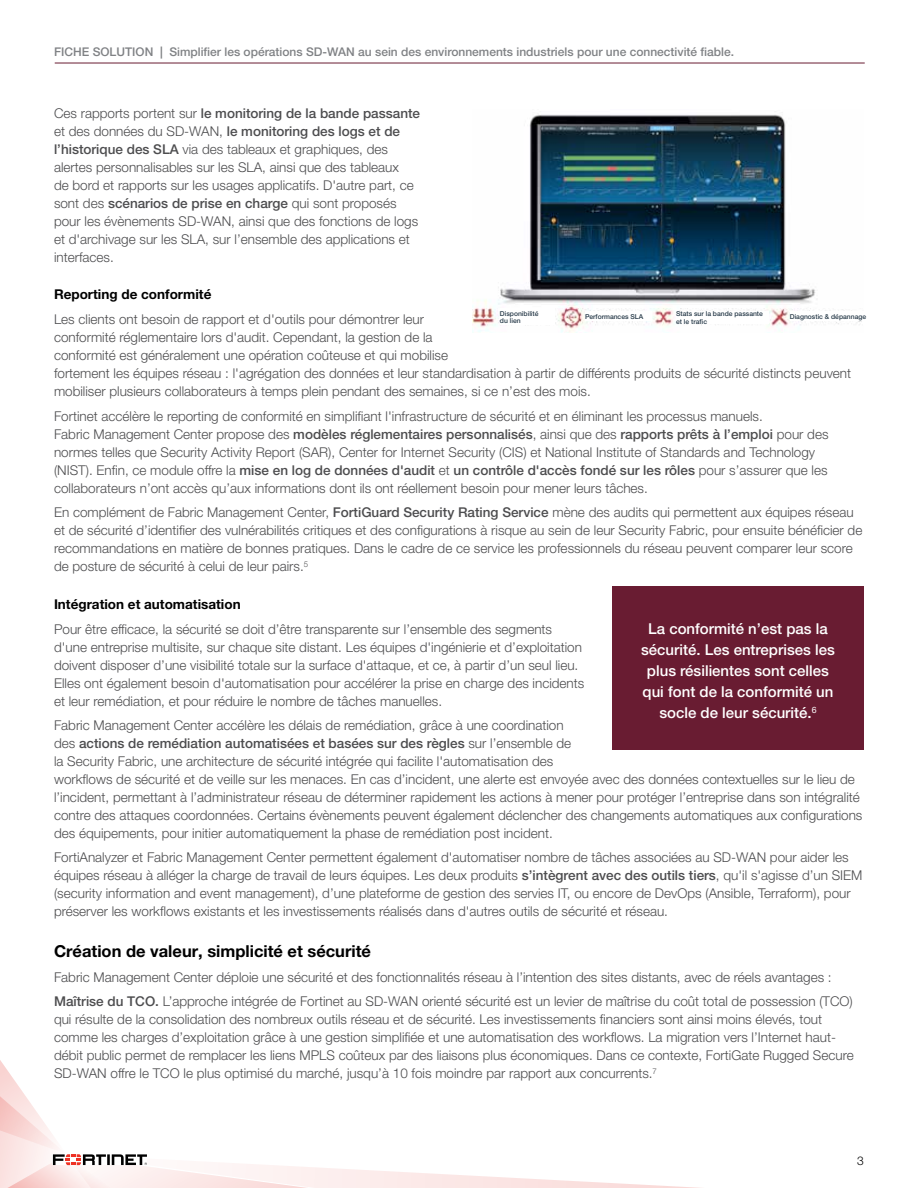
<style>
.page{position:relative;width:918px;height:1188px;background:#fff}
.page>*{position:absolute;margin:0;border:0;box-sizing:border-box;transform-origin:0 0}
.t1{font:700 16.5px "Helvetica Neue LT Pro";color:#000}
.t2{font:500 15px/21px "Helvetica Neue LT Pro";color:#fff;text-align:center}
.t3{font:300 13.5px/18px "Helvetica Neue LT Pro";color:#4d4d4f}
.t4{font:700 13.5px "Helvetica Neue LT Pro";color:#000}
.t5{font:500 12px "Helvetica Neue LT Pro";color:#808285}
.t6{font:300 12px "Helvetica Neue LT Pro";color:#000}
.t7{font:500 6.75px/7.5px "Helvetica Neue LT Pro";color:#263948}
.s1{font-weight:700}
.s2{font-weight:500}
</style>
<div class="page">
<hr style="left:55px;top:63px;width:810px;height:1px;background:#691c32">
<svg style="left:0;top:1060px;width:700px;height:128px"></svg>
<div style="left:612px;top:586px;width:252px;height:164px;background:#691c32"></div>
<img style="left:472px;top:114px;width:390px;height:219px">
<div style="left:500px;top:309px;width:54px;height:16px;background:#fff"></div>
<div style="left:585px;top:311px;width:66px;height:10px;background:#fff"></div>
<div style="left:676px;top:311px;width:92px;height:13px;background:#fff"></div>
<div style="left:790px;top:311px;width:76px;height:10px;background:#fff"></div>
<p class="t5" style="left:54px;top:44px;width:682px">FICHE SOLUTION <span class="s1">|</span> Simplifier les opérations SD-WAN au sein des environnements industriels pour une connectivité fiable.</p>
<p class="t3" style="left:54px;top:104px;width:368px">Ces rapports portent sur <span class="s2">le monitoring de la bande passante </span>et des données du SD-WAN, <span class="s2">le monitoring des logs et de l’historique des SLA</span> via des tableaux et graphiques, des alertes personnalisables sur les SLA, ainsi que des tableaux<br>de bord et rapports sur les usages applicatifs. D'autre part, ce sont des <span class="s2">scénarios de prise en charge</span> qui sont proposés pour les évènements SD-WAN, ainsi que des fonctions de logs et d'archivage sur les SLA, sur l’ensemble des applications et interfaces.</p>
<p class="t4" style="left:54px;top:286px;width:159px">Reporting de conformité</p>
<p class="t3" style="left:54px;top:310px;width:799px">Les clients ont besoin de rapport et d'outils pour démontrer leur<br>conformité réglementaire lors d'audit. Cependant, la gestion de la<br>conformité est généralement une opération coûteuse et qui mobilise<br>fortement les équipes réseau : l'agrégation des données et leur standardisation à partir de différents produits de sécurité distincts peuvent mobiliser plusieurs collaborateurs à temps plein pendant des semaines, si ce n’est des mois.</p>
<p class="t3" style="left:54px;top:407px;width:776px">Fortinet accélère le reporting de conformité en simplifiant l'infrastructure de sécurité et en éliminant les processus manuels.<br>Fabric Management Center propose des <span class="s2">modèles réglementaires personnalisés</span>, ainsi que des <span class="s2">rapports prêts à l’emploi</span> pour des normes telles que Security Activity Report (SAR), Center for Internet Security (CIS) et National Institute of Standards and Technology (NIST). Enfin, ce module offre la <span class="s2">mise en log de données d'audit</span> et <span class="s2">un contrôle d'accès fondé sur les rôles</span> pour s’assurer que les collaborateurs n’ont accès qu’aux informations dont ils ont réellement besoin pour mener leurs tâches.</p>
<p class="t3" style="left:54px;top:503px;width:810px">En complément de Fabric Management Center, <span class="s2">FortiGuard Security Rating Service</span> mène des audits qui permettent aux équipes réseau et de sécurité d’identifier des vulnérabilités critiques et des configurations à risque au sein de leur Security Fabric, pour ensuite bénéficier de recommandations en matière de bonnes pratiques. Dans le cadre de ce service les professionnels du réseau peuvent comparer leur score de posture de sécurité à celui de leur pairs.<sup>5</sup></p>
<p class="t4" style="left:54px;top:596px;width:188px">Intégration et automatisation</p>
<p class="t3" style="left:54px;top:620px;width:532px">Pour être efficace, la sécurité se doit d’être transparente sur l’ensemble des segments d'une entreprise multisite, sur chaque site distant. Les équipes d'ingénierie et d’exploitation doivent disposer d’une visibilité totale sur la surface d'attaque, et ce, à partir d’un seul lieu.<br>Elles ont également besoin d'automatisation pour accélérer la prise en charge des incidents et leur remédiation, et pour réduire le nombre de tâches manuelles.</p>
<p class="t3" style="left:54px;top:716px;width:810px">Fabric Management Center accélère les délais de remédiation, grâce à une coordination<br>des <span class="s2">actions de remédiation automatisées et basées sur des règles</span> sur l’ensemble de<br>la Security Fabric, une architecture de sécurité intégrée qui facilite l'automatisation des<br>workflows de sécurité et de veille sur les menaces. En cas d’incident, une alerte est envoyée avec des données contextuelles sur le lieu de l’incident, permettant à l’administrateur réseau de déterminer rapidement les actions à mener pour protéger l’entreprise dans son intégralité contre des attaques coordonnées. Certains évènements peuvent également déclencher des changements automatiques aux configurations des équipements, pour initier automatiquement la phase de remédiation post incident.</p>
<p class="t3" style="left:54px;top:848px;width:810px">FortiAnalyzer et Fabric Management Center permettent également d'automatiser nombre de tâches associées au SD-WAN pour aider les équipes réseau à alléger la charge de travail de leurs équipes. Les deux produits <span class="s2">s’intègrent avec des outils tiers</span>, qu'il s'agisse d’un SIEM (security information and event management), d’une plateforme de gestion des servies IT, ou encore de DevOps (Ansible, Terraform), pour préserver les workflows existants et les investissements réalisés dans d'autres outils de sécurité et réseau.</p>
<p class="t1" style="left:54px;top:941px;width:319px">Création de valeur, simplicité et sécurité</p>
<p class="t3" style="left:54px;top:964px;width:800px;line-height:24.5px">Fabric Management Center déploie une sécurité et des fonctionnalités réseau à l’intention des sites distants, avec de réels avantages :<br><span class="s2">Maîtrise du TCO.</span> L’approche intégrée de Fortinet au SD-WAN orienté sécurité est un levier de maîtrise du coût total de possession (TCO)</p>
<p class="t3" style="left:54px;top:1010px;width:801px">qui résulte de la consolidation des nombreux outils réseau et de sécurité. Les investissements financiers sont ainsi moins élevés, tout comme les charges d’exploitation grâce à une gestion simplifiée et une automatisation des workflows. La migration vers l’Internet haut&shy;débit public permet de remplacer les liens MPLS coûteux par des liaisons plus économiques. Dans ce contexte, FortiGate Rugged Secure SD-WAN offre le TCO le plus optimisé du marché, jusqu’à 10 fois moindre par rapport aux concurrents.<sup>7</sup></p>
<p class="t7" style="left:500px;top:309px;width:40px">Disponibilité du lien</p>
<p class="t7" style="left:585px;top:313px;width:60px">Performances SLA</p>
<p class="t7" style="left:676px;top:310px;width:88px">Stats sur la bande passante et le trafic</p>
<p class="t7" style="left:790px;top:313px;width:78px">Diagnostic &amp; dépannage</p>
<p class="t2" style="left:641px;top:618px;width:195px">La conformité n’est pas la sécurité. Les entreprises les plus résilientes sont celles qui font de la conformité un socle de leur sécurité.<sup>6</sup></p>
<p class="t6" style="left:857px;top:1154px;width:8px">3</p>
</div>
